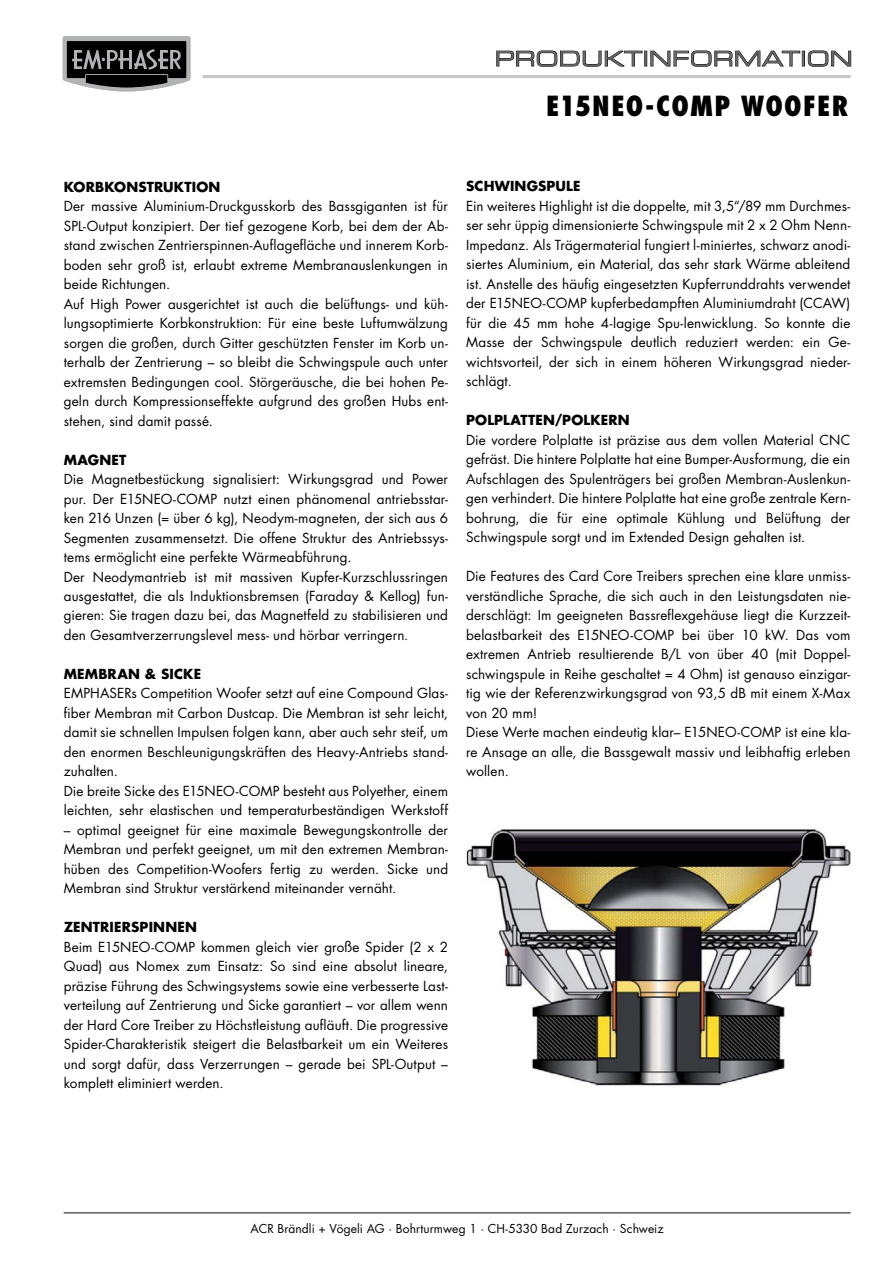
<style>
.page{position:relative;width:893px;height:1263px;background:#fff}
.page>*{position:absolute;margin:0;border:0;box-sizing:border-box;transform-origin:0 0}
.t1{font:800 condensed 27px "Futura Std";letter-spacing:.04em;color:#000}
.t2{font:20.4px "Eurostile LT Std Ex 2";letter-spacing:.01em;color:#666}
.t3{font:13.5px/19.5px "Futura";letter-spacing:.01em;color:#000}
.t4{font:700 13.5px "Futura";letter-spacing:.015em;color:#000}
.t5{font:12px "Futura Std";letter-spacing:.005em;color:#000}
</style>
<div class="page">
<hr style="left:64px;top:1212px;width:786px;height:1px;background:#707172">
<hr style="left:203px;top:75px;width:647px;height:3px;background:#c6c7c8">
<svg style="left:63px;top:36px;width:127px;height:55px;background:#4f5050"></svg>
<img style="left:466px;top:829px;width:385px;height:257px">
<svg style="left:496px;top:50px;width:146px;height:17px"></svg>
<div style="left:644px;top:51px;width:3px;height:15px;border:1px solid #000"></div>
<svg style="left:650px;top:50px;width:150px;height:17px"></svg>
<div style="left:802px;top:51px;width:3px;height:15px;border:1px solid #000"></div>
<svg style="left:808px;top:50px;width:43px;height:17px"></svg>
<h2 class="t2" style="left:495px;top:45px;width:359px">PRODUKTINFORMATION</h2>
<h1 class="t1" style="left:546px;top:89px;width:304px">E15NEO-COMP WOOFER</h1>
<p class="t4" style="left:64px;top:177px;width:158px">KORBKONSTRUKTION</p>
<p class="t3" style="left:64px;top:196px;width:386px">Der massive Aluminium-Druckgusskorb des Bassgiganten ist für SPL-Output konzipiert. Der tief gezogene Korb, bei dem der Ab&shy;stand zwischen Zentrierspinnen-Auflagefläche und innerem Korb&shy;boden sehr groß ist, erlaubt extreme Membranauslenkungen in beide Richtungen.<br>Auf High Power ausgerichtet ist auch die belüftungs- und küh&shy;lungsoptimierte Korbkonstruktion: Für eine beste Luftumwälzung sorgen die großen, durch Gitter geschützten Fenster im Korb un&shy;terhalb der Zentrierung – so bleibt die Schwingspule auch unter extremsten Bedingungen cool. Störgeräusche, die bei hohen Pe&shy;geln durch Kompressionseffekte aufgrund des großen Hubs ent&shy;stehen, sind damit passé.</p>
<p class="t4" style="left:64px;top:450px;width:64px">MAGNET</p>
<p class="t3" style="left:64px;top:469px;width:386px">Die Magnetbestückung signalisiert: Wirkungsgrad und Power pur. Der E15NEO-COMP nutzt einen phänomenal antriebsstar&shy;ken 216 Unzen (= über 6 kg), Neodym-magneten, der sich aus 6<br>Segmenten zusammensetzt. Die offene Struktur des Antriebssys&shy;tems ermöglicht eine perfekte Wärmeabführung.<br>Der Neodymantrieb ist mit massiven Kupfer-Kurzschlussringen ausgestattet, die als Induktionsbremsen (Faraday &amp; Kellog) fun&shy;gieren: Sie tragen dazu bei, das Magnetfeld zu stabilisieren und den Gesamtverzerrungslevel mess- und hörbar verringern.</p>
<p class="t4" style="left:64px;top:664px;width:139px">MEMBRAN &amp; SICKE</p>
<p class="t3" style="left:64px;top:684px;width:386px">EMPHASERs Competition Woofer setzt auf eine Compound Glas&shy;fiber Membran mit Carbon Dustcap. Die Membran ist sehr leicht, damit sie schnellen Impulsen folgen kann, aber auch sehr steif, um den enormen Beschleunigungskräften des Heavy-Antriebs stand&shy;zuhalten.<br>Die breite Sicke des E15NEO-COMP besteht aus Polyether, einem leichten, sehr elastischen und temperaturbeständigen Werkstoff</p>
<p class="t3" style="left:64px;top:820px;width:386px;text-align:justify">– optimal geeignet für eine maximale Bewegungskontrolle der Membran und perfekt geeignet, um mit den extremen Membran&shy;hüben des Competition-Woofers fertig zu werden. Sicke und Membran sind Struktur verstärkend miteinander vernäht.</p>
<p class="t4" style="left:64px;top:918px;width:135px">ZENTRIERSPINNEN</p>
<p class="t3" style="left:64px;top:937px;width:386px;text-align:justify">Beim E15NEO-COMP kommen gleich vier große Spider (2 x 2<br>Quad) aus Nomex zum Einsatz: So sind eine absolut lineare, präzise Führung des Schwingsystems sowie eine verbesserte Last&shy;verteilung auf Zentrierung und Sicke garantiert – vor allem wenn der Hard Core Treiber zu Höchstleistung aufläuft. Die progressive Spider-Charakteristik steigert die Belastbarkeit um ein Weiteres und sorgt dafür, dass Verzerrungen – gerade bei SPL-Output – komplett eliminiert werden.</p>
<p class="t4" style="left:466px;top:177px;width:116px">SCHWINGSPULE</p>
<p class="t3" style="left:466px;top:196px;width:386px;text-align:justify">Ein weiteres Highlight ist die doppelte, mit 3,5“/89 mm Durchmes&shy;ser sehr üppig dimensionierte Schwingspule mit 2 x 2 Ohm Nenn-Impedanz. Als Trägermaterial fungiert l-miniertes, schwarz anodi&shy;siertes Aluminium, ein Material, das sehr stark Wärme ableitend ist. Anstelle des häufig eingesetzten Kupferrunddrahts verwendet der E15NEO-COMP kupferbedampften Aluminiumdraht (CCAW) für die 45 mm hohe 4-lagige Spu-lenwicklung. So konnte die Masse der Schwingspule deutlich reduziert werden: ein Ge&shy;wichtsvorteil, der sich in einem höheren Wirkungsgrad nieder&shy;schlägt.</p>
<p class="t4" style="left:466px;top:411px;width:165px">POLPLATTEN/POLKERN</p>
<p class="t3" style="left:466px;top:430px;width:386px;text-align:justify">Die vordere Polplatte ist präzise aus dem vollen Material CNC gefräst. Die hintere Polplatte hat eine Bumper-Ausformung, die ein Aufschlagen des Spulenträgers bei großen Membran-Auslenkun&shy;gen verhindert. Die hintere Polplatte hat eine große zentrale Kern&shy;bohrung, die für eine optimale Kühlung und Belüftung der Schwingspule sorgt und im Extended Design gehalten ist.</p>
<p class="t3" style="left:466px;top:566px;width:386px">Die Features des Card Core Treibers sprechen eine klare unmiss&shy;verständliche Sprache, die sich auch in den Leistungsdaten nie&shy;derschlägt: Im geeigneten Bassreflexgehäuse liegt die Kurzzeit&shy;belastbarkeit des E15NEO-COMP bei über 10 kW. Das vom extremen Antrieb resultierende B/L von über 40 (mit Doppel&shy;schwingspule in Reihe geschaltet = 4 Ohm) ist genauso einzigar&shy;tig wie der Referenzwirkungsgrad von 93,5 dB mit einem X-Max von 20 mm!<br>Diese Werte machen eindeutig klar– E15NEO-COMP ist eine kla&shy;re Ansage an alle, die Bassgewalt massiv und leibhaftig erleben wollen.</p>
<p class="t5" style="left:251px;top:1221px;width:415px">ACR Brändli + Vögeli AG ∙ Bohrturmweg 1 ∙ CH-5330 Bad Zurzach ∙ Schweiz</p>
</div>
